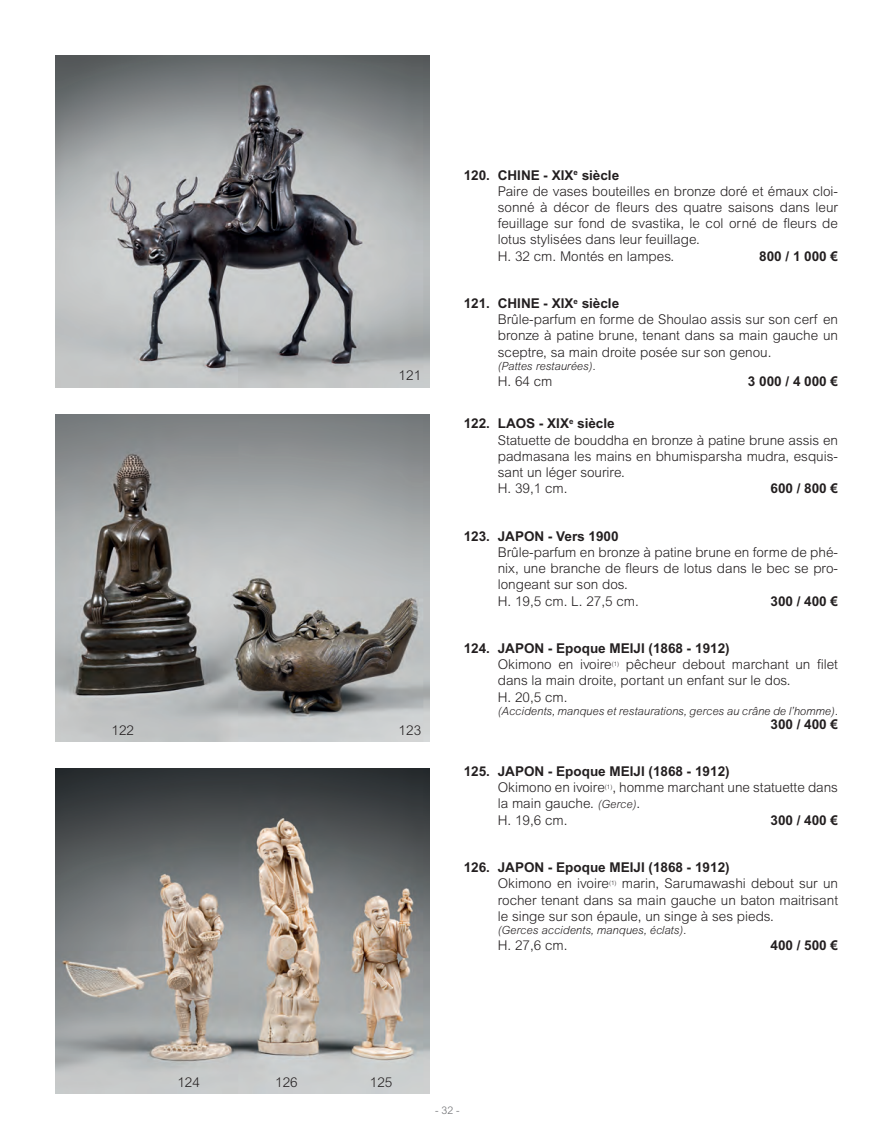
<style>
.page{position:relative;width:893px;height:1147px;background:#fff}
.page>*{position:absolute;margin:0;border:0;box-sizing:border-box;transform-origin:0 0}
.t1{font:300 13.5px/16.2px "Arial MT Std";color:#231f20}
.t2{font:700 13.5px "Arial MT Std";color:#231f20}
.t3{font:italic 300 11.25px "Arial MT Std";color:#231f20}
.t4{font:300 10.5px "Arial MT Std";color:#6c6d70}
.s1{font-weight:700}
.s2{font-style:italic;font-size:11.25px}
</style>
<div class="page">
<img style="left:55px;top:414px;width:374px;height:327px">
<img style="left:55px;top:768px;width:374px;height:325px">
<img style="left:55px;top:55px;width:374px;height:332px">
<p class="t1" style="left:398px;top:367px;width:24px">121</p>
<p class="t1" style="left:111px;top:722px;width:24px">122</p>
<p class="t1" style="left:398px;top:722px;width:24px">123</p>
<p class="t1" style="left:498px;top:167px;width:342px;text-indent:-34px"><span class="s1">120. CHINE - XIX</span><sup>e</sup> <span class="s1">siècle<br></span>Paire de vases bouteilles en bronze doré et émaux cloi&shy;sonné à décor de fleurs des quatre saisons dans leur feuillage sur fond de svastika, le col orné de fleurs de lotus stylisées dans leur feuillage.<br>H. 32 cm. Montés en lampes.</p>
<p class="t2" style="left:759px;top:248px;width:80px">800 / 1 000 €</p>
<p class="t1" style="left:498px;top:295px;width:342px;text-indent:-34px"><span class="s1">121. CHINE - XIX</span><sup>e</sup> <span class="s1">siècle<br></span>Brûle-parfum en forme de Shoulao assis sur son cerf en bronze à patine brune, tenant dans sa main gauche un sceptre, sa main droite posée sur son genou.</p>
<p class="t3" style="left:498px;top:360px;width:99px">(Pattes restaurées).</p>
<p class="t1" style="left:498px;top:373px;width:56px">H. 64 cm</p>
<p class="t2" style="left:748px;top:373px;width:92px">3 000 / 4 000 €</p>
<p class="t1" style="left:498px;top:415px;width:342px;text-indent:-34px"><span class="s1">122. LAOS - XIX</span><sup>e</sup> <span class="s1">siècle<br></span>Statuette de bouddha en bronze à patine brune assis en padmasana les mains en bhumisparsha mudra, esquis&shy;sant un léger sourire.<br>H. 39,1 cm.</p>
<p class="t2" style="left:770px;top:480px;width:69px">600 / 800 €</p>
<p class="t2" style="left:463px;top:528px;width:156px">123. JAPON - Vers 1900</p>
<p class="t1" style="left:498px;top:544px;width:342px">Brûle-parfum en bronze à patine brune en forme de phé&shy;nix, une branche de fleurs de lotus dans le bec se pro&shy;longeant sur son dos.<br>H. 19,5 cm. L. 27,5 cm.</p>
<p class="t2" style="left:770px;top:592px;width:69px">300 / 400 €</p>
<p class="t1" style="left:498px;top:640px;width:342px;text-indent:-34px"><span class="s1">124. JAPON - Epoque MEIJI (1868 - 1912)<br></span>Okimono en ivoire<sup>(1)</sup> pêcheur debout marchant un filet dans la main droite, portant un enfant sur le dos.<br>H. 20,5 cm.</p>
<p class="t3" style="left:498px;top:704px;width:342px">(Accidents, manques et restaurations, gerces au crâne de l’homme).</p>
<p class="t2" style="left:770px;top:715px;width:69px">300 / 400 €</p>
<p class="t1" style="left:497px;top:763px;width:342px;text-indent:-34px"><span class="s1">125. JAPON - Epoque MEIJI (1868 - 1912)<br></span>Okimono en ivoire<sup>(1)</sup>, homme marchant une statuette dans la main gauche. <span class="s2">(Gerce)</span>.<br>H. 19,6 cm.</p>
<p class="t2" style="left:770px;top:811px;width:69px">300 / 400 €</p>
<p class="t1" style="left:497px;top:859px;width:342px;text-indent:-34px"><span class="s1">126. JAPON - Epoque MEIJI (1868 - 1912)<br></span>Okimono en ivoire<sup>(1)</sup> marin, Sarumawashi debout sur un rocher tenant dans sa main gauche un baton maitrisant le singe sur son épaule, un singe à ses pieds.</p>
<p class="t3" style="left:498px;top:923px;width:190px">(Gerces accidents, manques, éclats).</p>
<p class="t1" style="left:498px;top:937px;width:71px">H. 27,6 cm.</p>
<p class="t2" style="left:770px;top:937px;width:69px">400 / 500 €</p>
<p class="t1" style="left:177px;top:1073px;width:24px">124</p>
<p class="t1" style="left:275px;top:1073px;width:24px">126</p>
<p class="t1" style="left:370px;top:1073px;width:24px">125</p>
<p class="t4" style="left:435px;top:1104px;width:26px">- 32 -</p>
</div>
